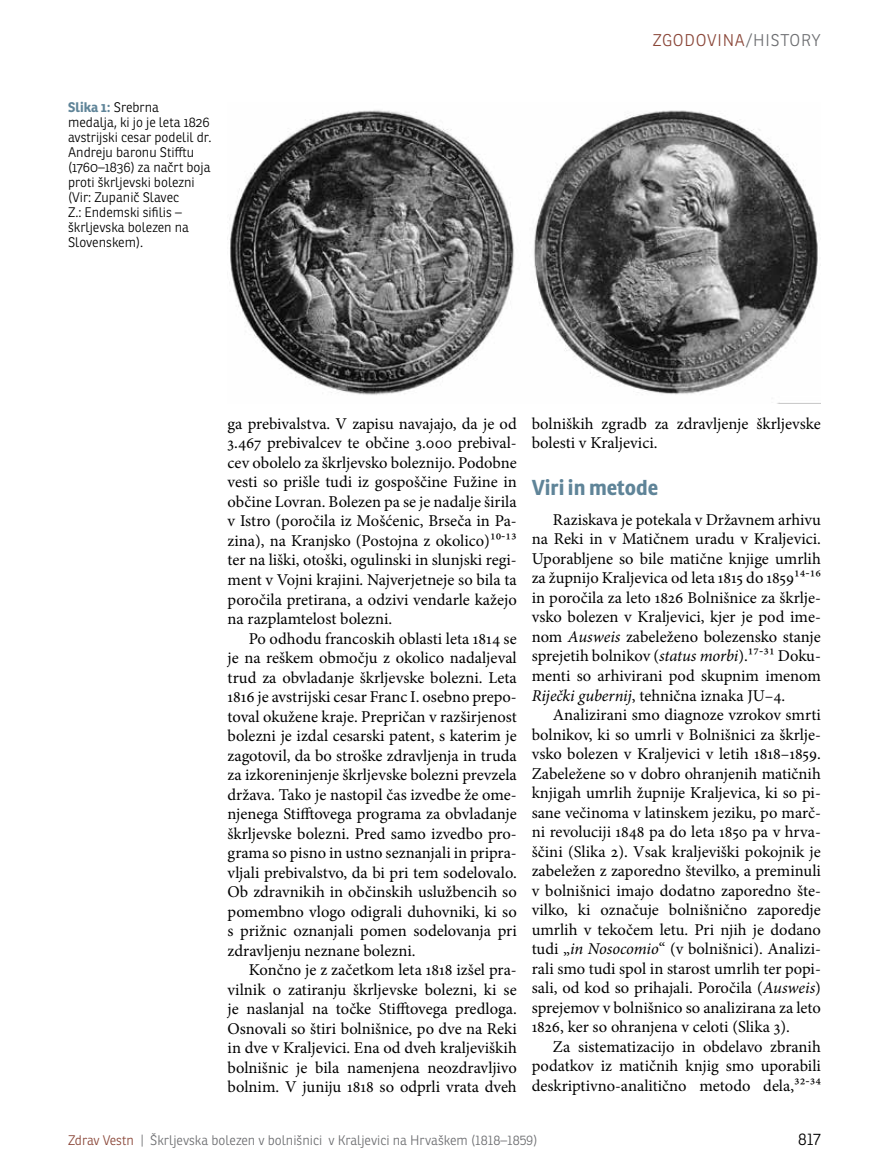
<style>
.page{position:relative;width:872px;height:1166px;background:#fff}
.page>*{position:absolute;margin:0;border:0;box-sizing:border-box;transform-origin:0 0}
.t1{font:700 21px "Ronnia";color:#5f8498}
.t2{font:16.5px/19.5px "Minion Pro";color:#000;text-align:justify}
.t3{font:300 16.5px "Ronnia";letter-spacing:.05em;color:#8a4638}
.t4{font:300 16.5px "Ronnia";color:#000}
.t5{font:300 13.5px/15px "Ronnia";color:#000}
.t6{font:300 13.5px "Ronnia";color:#6d6e71}
.s1{font-weight:700;color:#5f8498}
.s2{color:#6d6e71}
.s3{font-style:italic}
.s4{color:#8a4638}
</style>
<div class="page">
<img style="left:229px;top:110px;width:592px;height:294px">
<p class="t5" style="left:68px;top:99px;width:145px"><span class="s1">Slika 1:</span> Srebrna<br>medalja, ki jo je leta 1826 avstrijski cesar podelil dr.<br>Andreju baronu Stifftu (1760–1836) za načrt boja proti škrljevski bolezni (Vir: Zupanič Slavec<br>Z.: Endemski sifilis – škrljevska bolezen na<br>Slovenskem).</p>
<p class="t3" style="left:653px;top:30px;width:170px">Zgodovina<span class="s2">/History</span></p>
<p class="t2" style="left:227px;top:414px;width:291px">ga prebivalstva. V zapisu navajajo, da je od 3.467 prebivalcev te občine 3.000 prebival&shy;cev obolelo za škrljevsko boleznijo. Podobne vesti so prišle tudi iz gospoščine Fužine in občine Lovran. Bolezen pa se je nadalje širila v Istro (poročila iz Mošćenic, Brseča in Pa&shy;zina), na Kranjsko (Postojna z okolico)10-13 ter na liški, otoški, ogulinski in slunjski regi&shy;ment v Vojni krajini. Najverjetneje so bila ta poročila pretirana, a odzivi vendarle kažejo na razplamtelost bolezni.</p>
<p class="t2" style="left:227px;top:628px;width:291px;text-indent:21px">Po odhodu francoskih oblasti leta 1814 se je na reškem območju z okolico nadaljeval trud za obvladanje škrljevske bolezni. Leta 1816 je avstrijski cesar Franc I. osebno prepo&shy;toval okužene kraje. Prepričan v razširjenost bolezni je izdal cesarski patent, s katerim je zagotovil, da bo stroške zdravljenja in truda za izkoreninjenje škrljevske bolezni prevzela država. Tako je nastopil čas izvedbe že ome&shy;njenega Stifftovega programa za obvladanje škrljevske bolezni. Pred samo izvedbo pro&shy;grama so pisno in ustno seznanjali in pripra&shy;vljali prebivalstvo, da bi pri tem sodelovalo.<br>Ob zdravnikih in občinskih uslužbencih so pomembno vlogo odigrali duhovniki, ki so s prižnic oznanjali pomen sodelovanja pri zdravljenju neznane bolezni.</p>
<p class="t2" style="left:227px;top:960px;width:291px;text-indent:21px">Končno je z začetkom leta 1818 izšel pra&shy;vilnik o zatiranju škrljevske bolezni, ki se je naslanjal na točke Stifftovega predloga.<br>Osnovali so štiri bolnišnice, po dve na Reki in dve v Kraljevici. Ena od dveh kraljeviških bolnišnic je bila namenjena neozdravljivo bolnim. V juniju 1818 so odprli vrata dveh</p>
<p class="t2" style="left:531px;top:413px;width:291px">bolniških zgradb za zdravljenje škrljevske bolesti v Kraljevici.</p>
<p class="t1" style="left:531px;top:474px;width:128px">Viri in metode</p>
<p class="t2" style="left:532px;top:509px;width:291px;text-indent:21px">Raziskava je potekala v Državnem arhivu na Reki in v Matičnem uradu v Kraljevici.<br>Uporabljene so bile matične knjige umrlih za župnijo Kraljevica od leta 1815 do 185914‑16 in poročila za leto 1826 Bolnišnice za škrlje&shy;vsko bolezen v Kraljevici, kjer je pod ime&shy;nom <span class="s3">Ausweis</span> zabeleženo bolezensko stanje sprejetih bolnikov (<span class="s3">status morbi</span>).17-31 Doku&shy;menti so arhivirani pod skupnim imenom <span class="s3">Riječki gubernij</span>, tehnična iznaka JU–4.</p>
<p class="t2" style="left:532px;top:704px;width:291px;text-indent:21px">Analizirani smo diagnoze vzrokov smrti bolnikov, ki so umrli v Bolnišnici za škrlje&shy;vsko bolezen v Kraljevici v letih 1818–1859.<br>Zabeležene so v dobro ohranjenih matičnih knjigah umrlih župnije Kraljevica, ki so pi&shy;sane večinoma v latinskem jeziku, po marč&shy;ni revoluciji 1848 pa do leta 1850 pa v hrva&shy;ščini (Slika 2). Vsak kraljeviški pokojnik je zabeležen z zaporedno številko, a preminuli v bolnišnici imajo dodatno zaporedno šte&shy;vilko, ki označuje bolnišnično zaporedje umrlih v tekočem letu. Pri njih je dodano tudi „<span class="s3">in Nosocomio</span>“ (v bolnišnici). Analizi&shy;rali smo tudi spol in starost umrlih ter popi&shy;sali, od kod so prihajali. Poročila (<span class="s3">Ausweis</span>) sprejemov v bolnišnico so analizirana za leto 1826, ker so ohranjena v celoti (Slika 3).</p>
<p class="t2" style="left:532px;top:1036px;width:291px;text-indent:21px">Za sistematizacijo in obdelavo zbranih podatkov iz matičnih knjig smo uporabili deskriptivno-analitično metodo dela,32-34</p>
<p class="t6" style="left:68px;top:1131px;width:471px"><span class="s4">Zdrav Vestn</span> | Škrljevska bolezen v bolnišnici v Kraljevici na Hrvaškem (1818–1859)</p>
<p class="t4" style="left:798px;top:1128px;width:24px">817</p>
</div>
